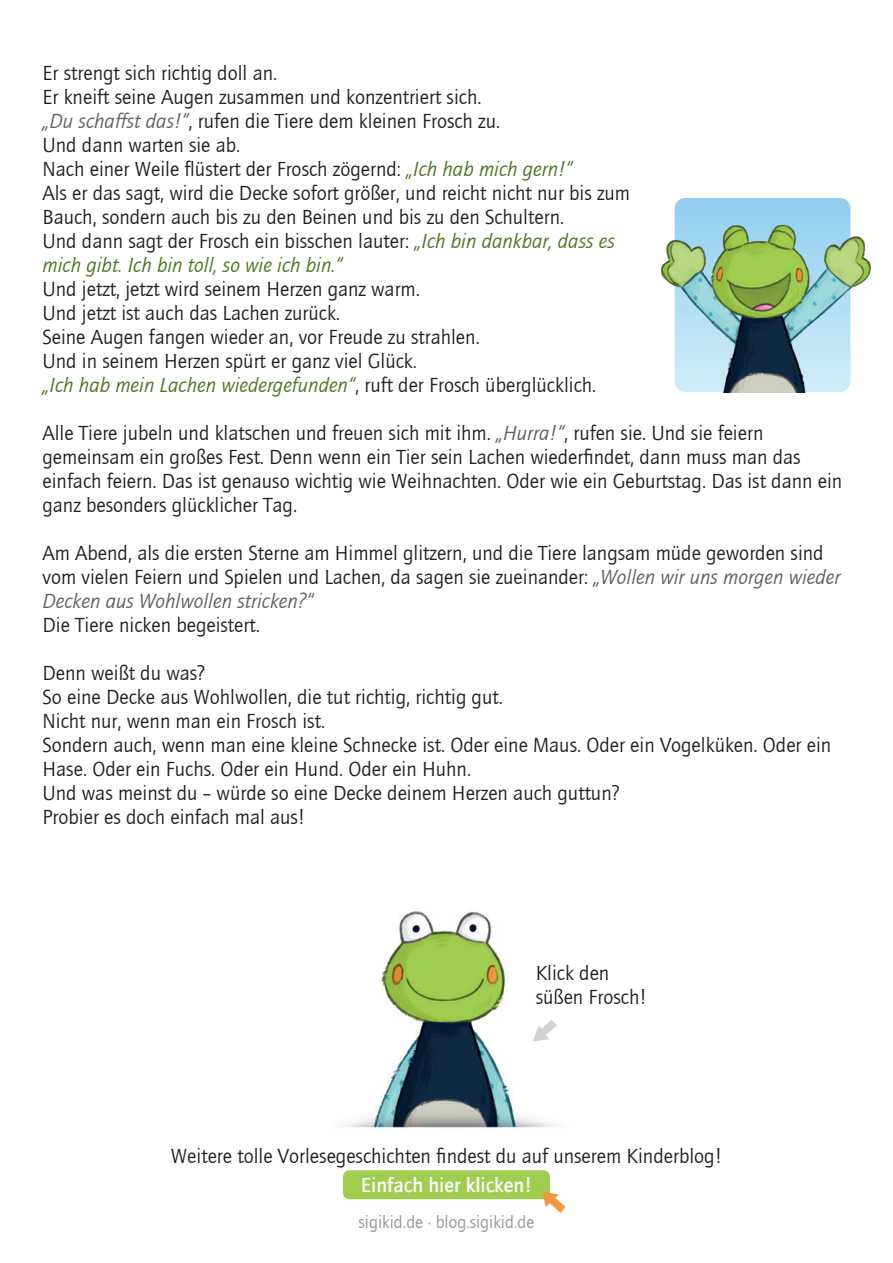
<style>
.page{position:relative;width:893px;height:1263px;background:#fff}
.page>*{position:absolute;margin:0;border:0;box-sizing:border-box;transform-origin:0 0}
.t1{font:21px/24px "Quay Itc T";color:#231f20}
.t2{font:italic 21px/24px "Quay Itc T";color:#4b7520}
.t3{font:700 21px "Quay Itc T";color:#fff}
.t4{font:18px "Quay Itc T";color:#939598}
.s1{font-style:italic;color:#606063}
.s2{font-style:italic;color:#4b7520}
.s3{font-style:normal;color:#231f20}
</style>
<div class="page">
<div style="left:343px;top:1170px;width:207px;height:29px;background:#9fcd50;border-radius:6px"></div>
<img style="left:660px;top:197px;width:212px;height:195px">
<img style="left:343px;top:911px;width:213px;height:217px">
<svg style="left:533px;top:1020px;width:24px;height:21px"></svg>
<svg style="left:542px;top:1191px;width:24px;height:22px"></svg>
<p class="t1" style="left:43px;top:60px;width:236px">Er strengt sich richtig doll an.</p>
<p class="t1" style="left:43px;top:84px;width:440px">Er kneift seine Augen zusammen und konzentriert sich.</p>
<p class="t1" style="left:43px;top:108px;width:459px"><span class="s1">„Du schaffst das!“</span>, rufen die Tiere dem kleinen Frosch zu.</p>
<p class="t1" style="left:43px;top:132px;width:199px">Und dann warten sie ab.</p>
<p class="t1" style="left:43px;top:156px;width:532px">Nach einer Weile flüstert der Frosch zögernd: <span class="s2">„Ich hab mich gern!“</span></p>
<p class="t1" style="left:43px;top:180px;width:589px">Als er das sagt, wird die Decke sofort größer, und reicht nicht nur bis zum<br>Bauch, sondern auch bis zu den Beinen und bis zu den Schultern.</p>
<p class="t2" style="left:43px;top:228px;width:574px"><span class="s3">Und dann sagt der Frosch ein bisschen lauter:</span> „Ich bin dankbar, dass es mich gibt. Ich bin toll, so wie ich bin.“</p>
<p class="t1" style="left:43px;top:276px;width:379px">Und jetzt, jetzt wird seinem Herzen ganz warm.</p>
<p class="t1" style="left:43px;top:300px;width:299px">Und jetzt ist auch das Lachen zurück.</p>
<p class="t1" style="left:43px;top:324px;width:439px">Seine Augen fangen wieder an, vor Freude zu strahlen.</p>
<p class="t1" style="left:43px;top:348px;width:376px">Und in seinem Herzen spürt er ganz viel Glück.</p>
<p class="t2" style="left:43px;top:372px;width:555px">„Ich hab mein Lachen wiedergefunden“<span class="s3">, ruft der Frosch überglücklich.</span></p>
<p class="t1" style="left:43px;top:420px;width:801px">Alle Tiere jubeln und klatschen und freuen sich mit ihm. <span class="s1">„Hurra!“</span>, rufen sie. Und sie feiern gemeinsam ein großes Fest. Denn wenn ein Tier sein Lachen wiederfindet, dann muss man das einfach feiern. Das ist genauso wichtig wie Weihnachten. Oder wie ein Geburtstag. Das ist dann ein ganz besonders glücklicher Tag.</p>
<p class="t1" style="left:43px;top:540px;width:799px">Am Abend, als die ersten Sterne am Himmel glitzern, und die Tiere langsam müde geworden sind vom vielen Feiern und Spielen und Lachen, da sagen sie zueinander: <span class="s1">„Wollen wir uns morgen wieder<br>Decken aus Wohlwollen stricken?“</span></p>
<p class="t1" style="left:43px;top:612px;width:219px">Die Tiere nicken begeistert.</p>
<p class="t1" style="left:43px;top:660px;width:164px">Denn weißt du was?</p>
<p class="t1" style="left:43px;top:684px;width:462px">So eine Decke aus Wohlwollen, die tut richtig, richtig gut.</p>
<p class="t1" style="left:43px;top:708px;width:284px">Nicht nur, wenn man ein Frosch ist.</p>
<p class="t1" style="left:43px;top:732px;width:790px">Sondern auch, wenn man eine kleine Schnecke ist. Oder eine Maus. Oder ein Vogelküken. Oder ein<br>Hase. Oder ein Fuchs. Oder ein Hund. Oder ein Huhn.</p>
<p class="t1" style="left:43px;top:780px;width:579px">Und was meinst du – würde so eine Decke deinem Herzen auch guttun?</p>
<p class="t1" style="left:43px;top:804px;width:264px">Probier es doch einfach mal aus!</p>
<p class="t1" style="left:536px;top:960px;width:75px">Klick den</p>
<p class="t1" style="left:536px;top:984px;width:113px">süßen Frosch!</p>
<p class="t1" style="left:171px;top:1143px;width:553px">Weitere tolle Vorlesegeschichten findest du auf unserem Kinderblog!</p>
<p class="t3" style="left:361px;top:1173px;width:173px">Einfach hier klicken!</p>
<p class="t4" style="left:359px;top:1211px;width:177px">sigikid.de · blog.sigikid.de</p>
</div>
